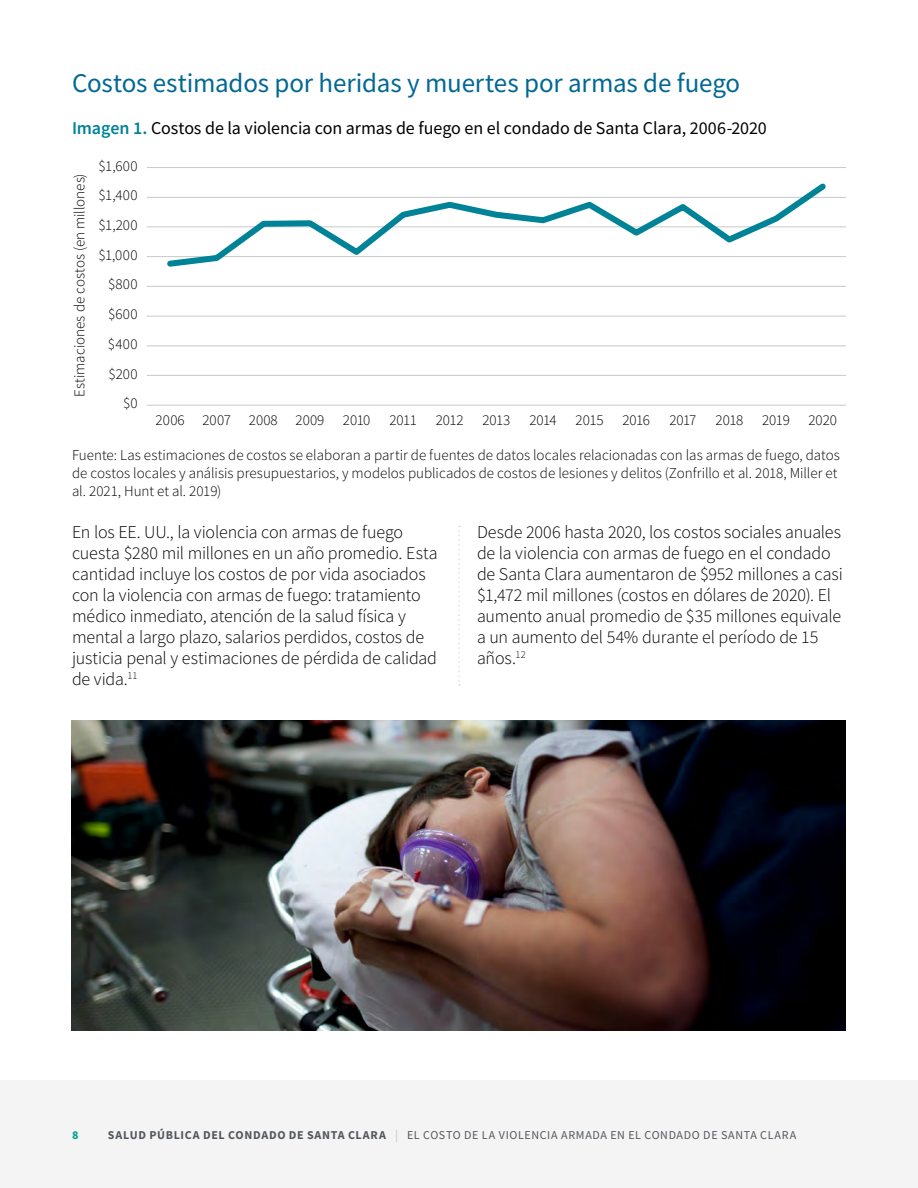
<style>
.page{position:relative;width:918px;height:1188px;background:#fff}
.page>*{position:absolute;margin:0;border:0;box-sizing:border-box;transform-origin:0 0}
.Heading_2{font:27px "Source Sans Pro";letter-spacing:-.005em;color:#016895}
.Body_STD{font:300 18px/21px "Source Sans Pro";letter-spacing:-.01em;color:#000}
.Figure___Table_Title{font:18px "Source Sans Pro";letter-spacing:-.005em;color:#000}
.Chart_Source{font:300 15px/18px "Source Sans Pro";color:#000}
.Chart_Source-2{font:300 15px "Source Sans Pro";letter-spacing:-.02em;color:#000}
.t1{font:12px "Source Sans Pro";letter-spacing:.055em;color:#53585f}
.t2{font:900 12px "Source Sans Pro";color:#12a296}
.s1{font-weight:600;color:#008397}
.s2{font-weight:700}
.s3{color:#c4c3c6}
</style>
<div class="page">
<div style="left:0;top:1080px;width:918px;height:108px;background:#f4f4f4"></div>
<hr style="left:147px;top:375px;width:699px;height:1px;background:#c7c8ca">
<hr style="left:147px;top:346px;width:699px;height:1px;background:#c7c8ca">
<hr style="left:147px;top:316px;width:699px;height:1px;background:#c7c8ca">
<hr style="left:147px;top:286px;width:699px;height:1px;background:#c7c8ca">
<hr style="left:147px;top:256px;width:699px;height:1px;background:#c7c8ca">
<hr style="left:147px;top:226px;width:699px;height:1px;background:#c7c8ca">
<hr style="left:147px;top:197px;width:699px;height:1px;background:#c7c8ca">
<hr style="left:147px;top:167px;width:699px;height:1px;background:#c7c8ca">
<hr style="left:147px;top:405px;width:699px;height:1px;background:#c7c8ca">
<svg style="left:163px;top:183px;width:668px;height:84px"></svg>
<img style="left:71px;top:720px;width:774px;height:310px">
<svg style="left:458px;top:526px;width:2px;height:160px"></svg>
<h2 class="Heading_2" style="left:72px;top:66px;width:670px">Costos estimados por heridas y muertes por armas de fuego</h2>
<h3 class="Figure___Table_Title" style="left:72px;top:117px;width:696px"><span class="s1">Imagen 1.</span> Costos de la violencia con armas de fuego en el condado de Santa Clara, 2006-2020</h3>
<p class="Chart_Source" style="left:70px;top:397px;width:225px;rotate:-90deg">Estimaciones de costos (en millones)</p>
<p class="Chart_Source" style="left:99px;top:157px;width:41px">$1,600</p>
<p class="Chart_Source" style="left:99px;top:186px;width:41px">$1,400</p>
<p class="Chart_Source" style="left:98px;top:216px;width:41px">$1,200</p>
<p class="Chart_Source" style="left:98px;top:246px;width:41px">$1,000</p>
<p class="Chart_Source" style="left:108px;top:275px;width:31px">$800</p>
<p class="Chart_Source" style="left:108px;top:305px;width:31px">$600</p>
<p class="Chart_Source" style="left:108px;top:335px;width:31px">$400</p>
<p class="Chart_Source" style="left:109px;top:365px;width:31px">$200</p>
<p class="Chart_Source" style="left:123px;top:394px;width:16px">$0</p>
<p class="Chart_Source" style="left:156px;top:411px;width:216px">2006 2007 2008 2009 2010</p>
<p class="Chart_Source" style="left:389px;top:411px;width:29px">2011</p>
<p class="Chart_Source-2" style="left:436px;top:410px;width:76px">2012 2013</p>
<p class="Chart_Source" style="left:529px;top:411px;width:29px">2014</p>
<p class="Chart_Source" style="left:576px;top:411px;width:29px">2015</p>
<p class="Chart_Source" style="left:623px;top:411px;width:29px">2016</p>
<p class="Chart_Source" style="left:669px;top:411px;width:28px">2017</p>
<p class="Chart_Source" style="left:716px;top:411px;width:29px">2018</p>
<p class="Chart_Source" style="left:762px;top:411px;width:76px">2019 2020</p>
<p class="Chart_Source" style="left:72px;top:446px;width:769px">Fuente: Las estimaciones de costos se elaboran a partir de fuentes de datos locales relacionadas con las armas de fuego, datos de costos locales y análisis presupuestarios, y modelos publicados de costos de lesiones y delitos (Zonfrillo et al. 2018, Miller et al. 2021, Hunt et al. 2019)</p>
<p class="Body_STD" style="left:72px;top:522px;width:367px">En los EE. UU., la violencia con armas de fuego cuesta $280 mil millones en un año promedio. Esta cantidad incluye los costos de por vida asociados con la violencia con armas de fuego: tratamiento médico inmediato, atención de la salud física y mental a largo plazo, salarios perdidos, costos de justicia penal y estimaciones de pérdida de calidad de vida.<sup>11</sup></p>
<p class="Body_STD" style="left:477px;top:522px;width:367px">Desde 2006 hasta 2020, los costos sociales anuales de la violencia con armas de fuego en el condado de Santa Clara aumentaron de $952 millones a casi $1,472 mil millones (costos en dólares de 2020). El aumento anual promedio de $35 millones equivale a un aumento del 54% durante el período de 15 años.<sup>12</sup></p>
<p class="t2" style="left:72px;top:1126px;width:8px">8</p>
<p class="t1" style="left:108px;top:1127px;width:690px"><span class="s2">SALUD PÚBLICA DEL CONDADO DE SANTA CLARA</span> <span class="s3">|</span> EL COSTO DE LA VIOLENCIA ARMADA EN EL CONDADO DE SANTA CLARA</p>
</div>
